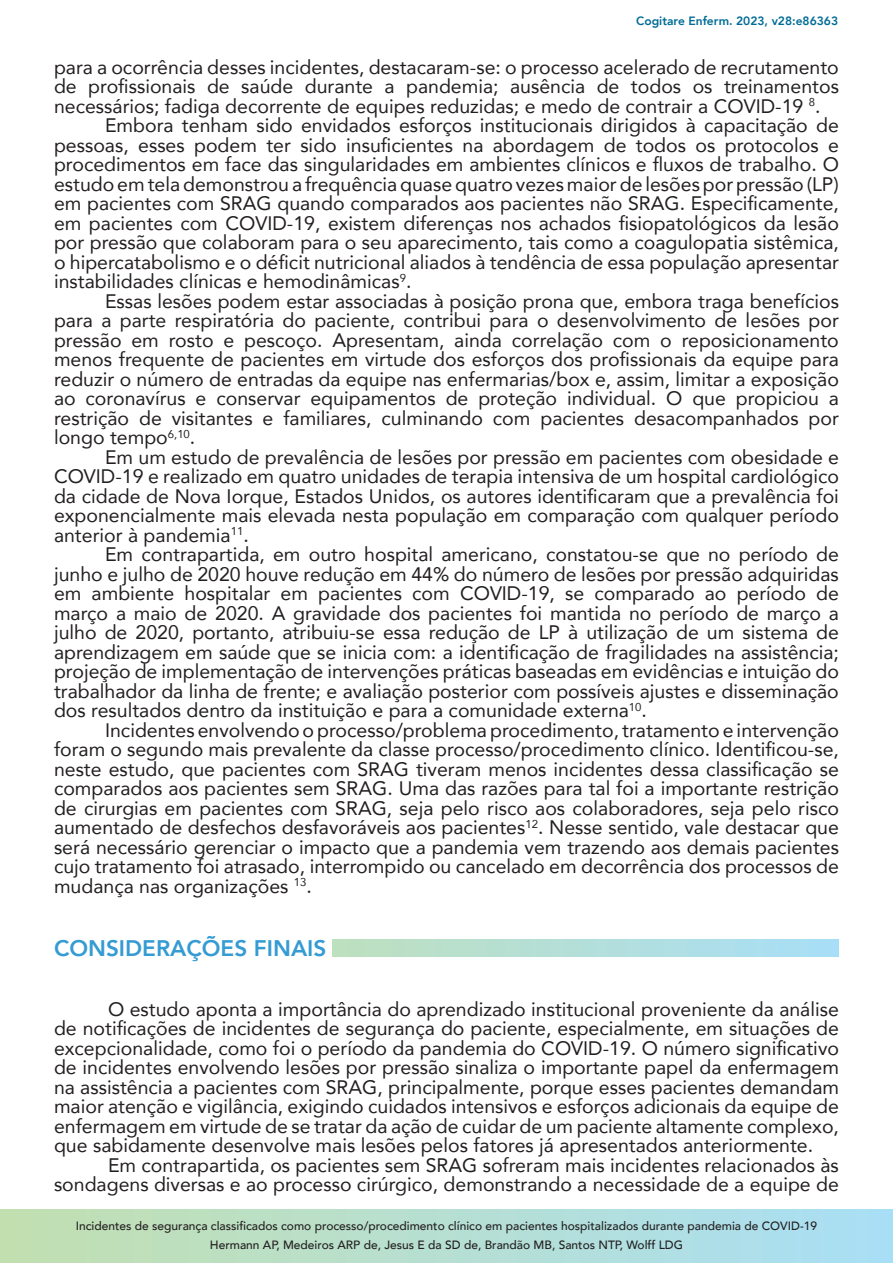
<style>
.page{position:relative;width:893px;height:1263px;background:#fff}
.page>*{position:absolute;margin:0;border:0;box-sizing:border-box;transform-origin:0 0}
.t1{font:800 22.5px "Avenir";color:#349bd3}
.t2{font:19.5px/19.5px "Avenir";color:#231f20;text-align:justify}
.t3{font:500 12px/18.6px "Avenir";color:#231f20;text-align:center}
.t4{font:800 12px "Avenir";color:#006c95}
</style>
<div class="page">
<svg style="left:0;top:1209px;width:893px;height:54px;background:#b6dfd2"></svg>
<div style="left:332px;top:939px;width:507px;height:17px;background:linear-gradient(to right,#bee0be,#a8dff7)"></div>
<p class="t4" style="left:636px;top:10px;width:203px">Cogitare Enferm. 2023, v28:e86363</p>
<p class="t2" style="left:54px;top:56px;width:786px">para a ocorrência desses incidentes, destacaram-se: o processo acelerado de recrutamento de profissionais de saúde durante a pandemia; ausência de todos os treinamentos necessários; fadiga decorrente de equipes reduzidas; e medo de contrair a COVID-19 <sup>8</sup>.</p>
<p class="t2" style="left:54px;top:115px;width:786px;text-indent:51px">Embora tenham sido envidados esforços institucionais dirigidos à capacitação de pessoas, esses podem ter sido insuficientes na abordagem de todos os protocolos e procedimentos em face das singularidades em ambientes clínicos e fluxos de trabalho. O estudo em tela demonstrou a frequência quase quatro vezes maior de lesões por pressão (LP) em pacientes com SRAG quando comparados aos pacientes não SRAG. Especificamente, em pacientes com COVID-19, existem diferenças nos achados fisiopatológicos da lesão por pressão que colaboram para o seu aparecimento, tais como a coagulopatia sistêmica, o hipercatabolismo e o déficit nutricional aliados à tendência de essa população apresentar instabilidades clínicas e hemodinâmicas<sup>9</sup>.</p>
<p class="t2" style="left:54px;top:290px;width:786px;text-indent:51px">Essas lesões podem estar associadas à posição prona que, embora traga benefícios para a parte respiratória do paciente, contribui para o desenvolvimento de lesões por pressão em rosto e pescoço. Apresentam, ainda correlação com o reposicionamento menos frequente de pacientes em virtude dos esforços dos profissionais da equipe para reduzir o número de entradas da equipe nas enfermarias/box e, assim, limitar a exposição ao coronavírus e conservar equipamentos de proteção individual. O que propiciou a restrição de visitantes e familiares, culminando com pacientes desacompanhados por longo tempo<sup>6,10</sup>.</p>
<p class="t2" style="left:54px;top:446px;width:786px;text-indent:51px">Em um estudo de prevalência de lesões por pressão em pacientes com obesidade e COVID-19 e realizado em quatro unidades de terapia intensiva de um hospital cardiológico da cidade de Nova Iorque, Estados Unidos, os autores identificaram que a prevalência foi exponencialmente mais elevada nesta população em comparação com qualquer período anterior à pandemia<sup>11</sup>.</p>
<p class="t2" style="left:54px;top:544px;width:786px;text-indent:51px">Em contrapartida, em outro hospital americano, constatou-se que no período de junho e julho de 2020 houve redução em 44% do número de lesões por pressão adquiridas em ambiente hospitalar em pacientes com COVID-19, se comparado ao período de março a maio de 2020. A gravidade dos pacientes foi mantida no período de março a julho de 2020, portanto, atribuiu-se essa redução de LP à utilização de um sistema de aprendizagem em saúde que se inicia com: a identificação de fragilidades na assistência; projeção de implementação de intervenções práticas baseadas em evidências e intuição do trabalhador da linha de frente; e avaliação posterior com possíveis ajustes e disseminação dos resultados dentro da instituição e para a comunidade externa<sup>10</sup>.</p>
<p class="t2" style="left:54px;top:719px;width:786px;text-indent:51px">Incidentes envolvendo o processo/problema procedimento, tratamento e intervenção foram o segundo mais prevalente da classe processo/procedimento clínico. Identificou-se, neste estudo, que pacientes com SRAG tiveram menos incidentes dessa classificação se comparados aos pacientes sem SRAG. Uma das razões para tal foi a importante restrição de cirurgias em pacientes com SRAG, seja pelo risco aos colaboradores, seja pelo risco aumentado de desfechos desfavoráveis aos pacientes<sup>12</sup>. Nesse sentido, vale destacar que será necessário gerenciar o impacto que a pandemia vem trazendo aos demais pacientes cujo tratamento foi atrasado, interrompido ou cancelado em decorrência dos processos de mudança nas organizações <sup>13</sup>.</p>
<p class="t1" style="left:54px;top:927px;width:274px">CONSIDERAÇÕES FINAIS</p>
<p class="t2" style="left:54px;top:999px;width:786px;text-indent:54px">O estudo aponta a importância do aprendizado institucional proveniente da análise de notificações de incidentes de segurança do paciente, especialmente, em situações de excepcionalidade, como foi o período da pandemia do COVID-19. O número significativo de incidentes envolvendo lesões por pressão sinaliza o importante papel da enfermagem na assistência a pacientes com SRAG, principalmente, porque esses pacientes demandam maior atenção e vigilância, exigindo cuidados intensivos e esforços adicionais da equipe de enfermagem em virtude de se tratar da ação de cuidar de um paciente altamente complexo, que sabidamente desenvolve mais lesões pelos fatores já apresentados anteriormente.</p>
<p class="t2" style="left:54px;top:1155px;width:786px;text-align:right">Em contrapartida, os pacientes sem SRAG sofreram mais incidentes relacionados às sondagens diversas e ao processo cirúrgico, demonstrando a necessidade de a equipe de</p>
<p class="t3" style="left:76px;top:1216px;width:743px">Incidentes de segurança classificados como processo/procedimento clínico em pacientes hospitalizados durante pandemia de COVID-19<br>Hermann AP, Medeiros ARP de, Jesus E da SD de, Brandão MB, Santos NTP, Wolff LDG</p>
</div>
